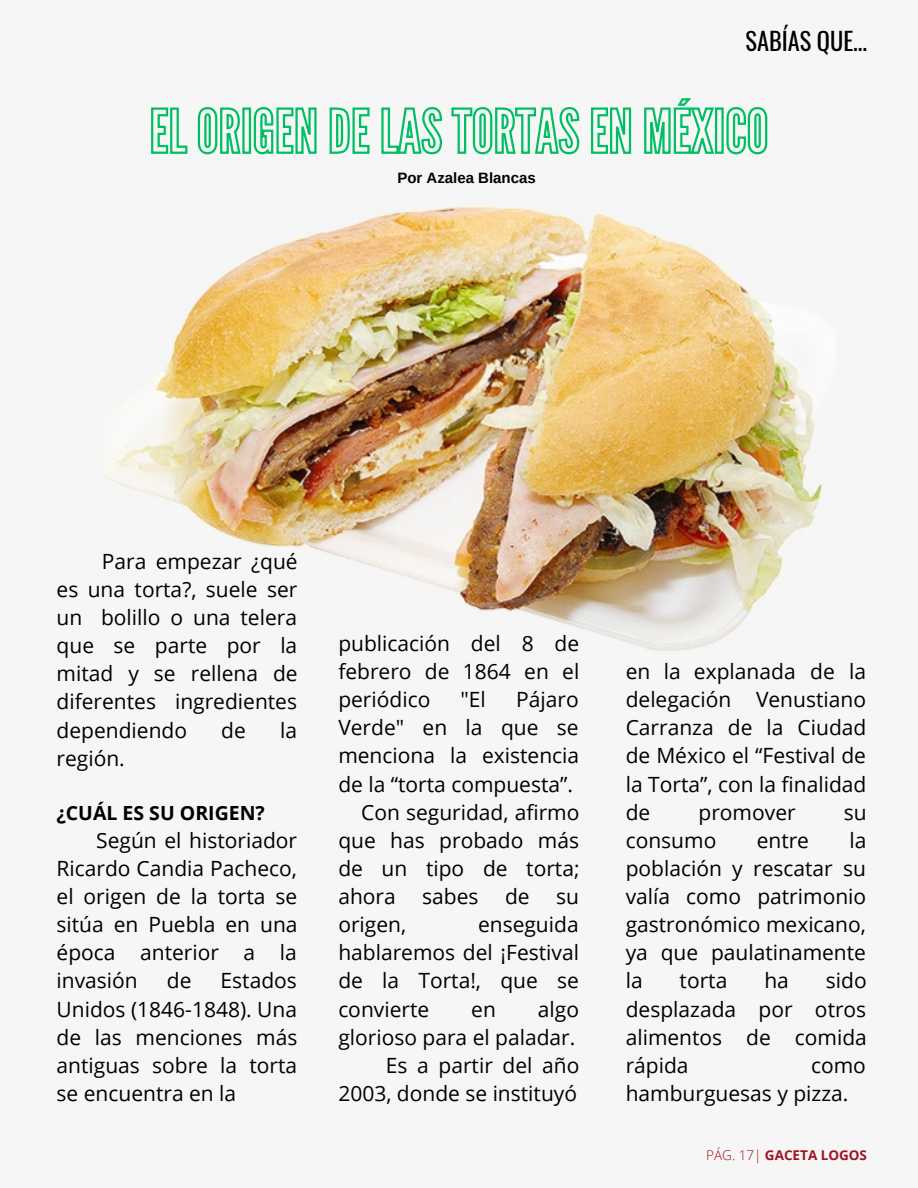
<style>
.page{position:relative;width:918px;height:1188px;background:#f6f6f6}
.page>*{position:absolute;margin:0;border:0;box-sizing:border-box;transform-origin:0 0}
.t1{font:24.45px "Oswald";color:#000}
.t2{font:21px/28.2px "Open Sans";color:#000;text-align:justify}
.t3{font:700 19.5px "Open Sans";color:#000}
.t4{font:700 15px "Arimo";color:#000}
.t5{font:700 13.5px "Open Sans";color:#9e1420}
.s1{font-weight:300}
</style>
<div class="page">
<img style="left:104px;top:206px;width:719px;height:445px">
<svg style="left:151px;top:98px;width:617px;height:57px"></svg>
<p class="t4" style="left:397px;top:169px;width:140px">Por Azalea Blancas</p>
<p class="t1" style="left:745px;top:22px;width:123px">SABÍAS QUE...</p>
<p class="t2" style="left:57px;top:547px;width:243px;text-indent:45px">Para empezar ¿qué es una torta?, suele ser un bolillo o una telera que se parte por la mitad y se rellena de diferentes ingredientes dependiendo</p>
<p class="t2" style="left:221px;top:715px;width:26px">de</p>
<p class="t2" style="left:280px;top:715px;width:18px">la</p>
<p class="t2" style="left:57px;top:743px;width:70px">región.</p>
<p class="t3" style="left:57px;top:799px;width:210px">¿CUÁL ES SU ORIGEN?</p>
<p class="t2" style="left:57px;top:826px;width:242px;text-indent:40px">Según el historiador Ricardo Candia Pacheco, el origen de la torta se sitúa en Puebla en una época anterior a la invasión</p>
<p class="t2" style="left:57px;top:966px;width:242px;text-indent:164px">Estados Unidos (1846-1848). Una de las menciones más antiguas sobre la torta se encuentra en la</p>
<p class="t2" style="left:167px;top:966px;width:26px">de</p>
<p class="t2" style="left:338px;top:629px;width:243px">publicación del 8 de febrero de 1864 en el periódico</p>
<p class="t2" style="left:338px;top:685px;width:242px;text-indent:178px">Pájaro Verde" en la que se menciona la existencia de la “torta compuesta”.</p>
<p class="t2" style="left:338px;top:797px;width:243px;text-indent:23px">Con seguridad, afirmo que has probado más de un tipo de torta; ahora</p>
<p class="t2" style="left:461px;top:685px;width:27px">"El</p>
<p class="t2" style="left:422px;top:882px;width:58px">sabes</p>
<p class="t2" style="left:505px;top:882px;width:26px">de</p>
<p class="t2" style="left:556px;top:882px;width:24px">su</p>
<p class="t2" style="left:338px;top:910px;width:242px;text-indent:140px">enseguida hablaremos del ¡Festival de la Torta!, que se convierte</p>
<p class="t2" style="left:338px;top:910px;width:69px">origen,</p>
<p class="t2" style="left:338px;top:994px;width:242px;text-align:right">algo<br>glorioso para el paladar.</p>
<p class="t2" style="left:338px;top:1051px;width:243px;text-align:right">Es a partir del año<br>2003, donde se instituyó</p>
<p class="t2" style="left:471px;top:994px;width:26px">en</p>
<p class="t2" style="left:626px;top:657px;width:242px">en la explanada de la delegación Venustiano Carranza de la Ciudad de México el “Festival de la Torta”, con la finalidad de</p>
<p class="t2" style="left:699px;top:797px;width:99px">promover</p>
<p class="t2" style="left:844px;top:797px;width:24px">su</p>
<p class="t2" style="left:626px;top:826px;width:92px">consumo</p>
<p class="t2" style="left:757px;top:826px;width:54px">entre</p>
<p class="t2" style="left:626px;top:826px;width:242px;text-indent:224px">la población y rescatar su valía como patrimonio gastronómico mexicano, ya que paulatinamente la</p>
<p class="t2" style="left:626px;top:966px;width:243px;text-indent:200px">sido desplazada por otros alimentos de comida rápida</p>
<p class="t2" style="left:680px;top:966px;width:49px">torta</p>
<p class="t2" style="left:764px;top:966px;width:26px">ha</p>
<p class="t2" style="left:626px;top:1051px;width:242px;text-indent:185px">como hamburguesas y pizza.</p>
<p class="t5" style="left:706px;top:1146px;width:162px"><span class="s1">PÁG. 17|</span> GACETA LOGOS</p>
</div>
